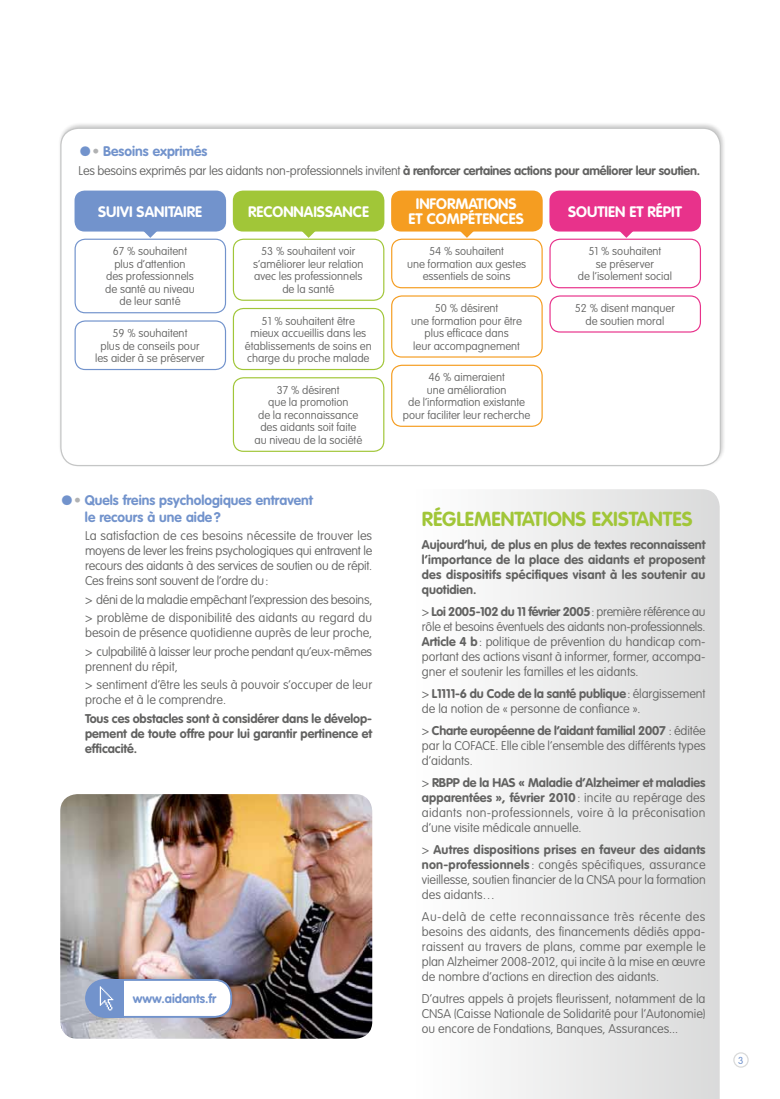
<style>
.page{position:relative;width:780px;height:1099px;background:#fff}
.page>*{position:absolute;margin:0;border:0;box-sizing:border-box;transform-origin:0 0}
.t1{font:700 20px "VAG Rounded";color:#a1c638}
.t2{font:700 15px/15px "VAG Rounded";color:#fff;text-align:center}
.t3{font:700 13.75px/16.2px "VAG Rounded";color:#7293cc}
.t4{font:100 12.5px/15px "VAG Rounded";color:#626261;text-align:justify}
.t5{font:700 12.5px/15px "VAG Rounded";letter-spacing:.015em;color:#626261;text-align:justify}
.t6{font:100 12.5px/18.5px "VAG Rounded";letter-spacing:-.02em;color:#626261}
.t7{font:700 12.5px "VAG Rounded";color:#7293cc}
.t8{font:100 11.25px/12.5px "VAG Rounded";color:#626261;text-align:center}
.t9{font:300 10px "VAG Rounded";color:#7293cc}
.s1{font-size:27.5px}
.s2{color:#b1b2b3}
.s3{font-weight:700}
</style>
<div class="page">
<svg style="left:500px;top:489px;width:219px;height:609px"></svg>
<div style="left:57px;top:121px;width:668px;height:346px;background:#000;opacity:.2"></div>
<div style="left:61px;top:128px;width:659px;height:337px;background:#fff;border-radius:18px"></div>
<div style="left:74px;top:239px;width:152px;height:74px;border:1px solid #7293cc;border-radius:10px"></div>
<div style="left:233px;top:239px;width:151px;height:62px;border:1px solid #a1c638;border-radius:10px"></div>
<div style="left:391px;top:239px;width:151px;height:49px;border:1px solid #f59d21;border-radius:10px"></div>
<div style="left:549px;top:239px;width:152px;height:49px;border:1px solid #e8328b;border-radius:10px"></div>
<div style="left:391px;top:295px;width:151px;height:62px;border:1px solid #f59d21;border-radius:10px"></div>
<div style="left:549px;top:295px;width:152px;height:37px;border:1px solid #e8328b;border-radius:10px"></div>
<div style="left:391px;top:365px;width:151px;height:62px;border:1px solid #f59d21;border-radius:10px"></div>
<div style="left:74px;top:320px;width:152px;height:50px;border:1px solid #7293cc;border-radius:10px"></div>
<div style="left:233px;top:308px;width:151px;height:62px;border:1px solid #a1c638;border-radius:10px"></div>
<div style="left:233px;top:377px;width:151px;height:75px;border:1px solid #a1c638;border-radius:10px"></div>
<svg style="left:139px;top:231px;width:22px;height:7px"></svg>
<svg style="left:297px;top:231px;width:23px;height:7px"></svg>
<svg style="left:456px;top:231px;width:22px;height:7px"></svg>
<svg style="left:615px;top:231px;width:22px;height:7px"></svg>
<div style="left:74px;top:190px;width:152px;height:41px;background:#7293cc;border-radius:10px"></div>
<div style="left:233px;top:190px;width:151px;height:41px;background:#a1c638;border-radius:10px"></div>
<div style="left:391px;top:190px;width:151px;height:41px;background:#f59d21;border-radius:10px"></div>
<div style="left:549px;top:190px;width:152px;height:41px;background:#e8328b;border-radius:10px"></div>
<img style="left:60px;top:794px;width:312px;height:244px">
<div style="left:95px;top:972px;width:142px;height:47px;background:#000;opacity:.2"></div>
<div style="left:99px;top:979px;width:132px;height:37px;background:#fff;border-radius:17px"></div>
<div style="left:98px;top:979px;width:134px;height:38px;border:2px solid #7293cc;border-radius:17px"></div>
<div style="left:104px;top:979px;width:20px;height:38px;background:#7293cc"></div>
<div style="left:85px;top:979px;width:39px;height:38px;background:#7293cc;border-radius:50%"></div>
<svg style="left:100px;top:986px;width:13px;height:24px"></svg>
<div style="left:733px;top:1052px;width:15px;height:15px;border:1px solid #d9dada;border-radius:50%"></div>
<p class="t3" style="left:79px;top:143px;width:130px"><span class="s1">•</span><span class="s2">•</span> Besoins exprimés</p>
<p class="t4" style="left:79px;top:163px;width:623px">Les besoins exprimés par les aidants non-professionnels invitent <span class="s3">à renforcer certaines actions pour améliorer leur soutien.</span></p>
<p class="t2" style="left:98px;top:204px;width:105px">Suivi sanitai re</p>
<p class="t2" style="left:248px;top:204px;width:65px">Reconnaissa</p>
<p class="t2" style="left:342px;top:204px;width:28px">nce</p>
<p class="t2" style="left:408px;top:196px;width:115px">Informations et compétences</p>
<p class="t2" style="left:568px;top:204px;width:115px">Soutien et répit</p>
<p class="t8" style="left:105px;top:245px;width:91px">67 % souhaitent plus d’attention des professionnels de santé au niveau de leur santé</p>
<p class="t8" style="left:253px;top:245px;width:112px">53 % souhaitent voir s’améliorer leur relation avec les professionnels de la santé</p>
<p class="t8" style="left:407px;top:245px;width:121px">54 % souhaitent<br>une formation aux gestes essentiels de soins</p>
<p class="t8" style="left:577px;top:245px;width:96px">51 % souhaitent<br>se préserver<br>de l’isolement social</p>
<p class="t8" style="left:411px;top:302px;width:112px">50 % désirent<br>une formation pour être plus efficace dans<br>leur accompagnement</p>
<p class="t8" style="left:575px;top:302px;width:101px">52 % disent manquer de soutien moral</p>
<p class="t8" style="left:403px;top:371px;width:129px">46 % aimeraient<br>une amélioration<br>de l’information existante pour faciliter leur recherche</p>
<p class="t8" style="left:245px;top:314px;width:128px">51 % souhaitent être<br>mieux accueillis dans les établissements de soins en charge du proche malade</p>
<p class="t8" style="left:254px;top:384px;width:109px">37 % désirent<br>que la promotion<br>de la reconnaissance des aidants soit faite au niveau de la société</p>
<p class="t8" style="left:95px;top:327px;width:111px">59 % souhaitent<br>plus de conseils pour les aider à se préserver</p>
<p class="t3" style="left:85px;top:492px;width:230px;text-indent:-25px"><span class="s1">•</span><span class="s2">•</span> Quels freins psychologiques entravent le recours à une aide?</p>
<p class="t4" style="left:85px;top:528px;width:288px">La satisfaction de ces besoins nécessite de trouver les moyens de lever les freins psychologiques qui entravent le recours des aidants à des services de soutien ou de répit.<br>Ces freins sont souvent de l’ordre du:</p>
<p class="t6" style="left:85px;top:590px;width:289px">&gt; déni de la maladie empêchant l’expression des besoins, &gt; problème de disponibilité des aidants au regard du</p>
<p class="t6" style="left:85px;top:623px;width:288px">besoin de présence quotidienne auprès de leur proche, &gt; culpabilité à laisser leur proche pendant qu’eux-mêmes</p>
<p class="t4" style="left:85px;top:657px;width:288px;line-height:18.5px">prennent du répit,<br>&gt; sentiment d’être les seuls à pouvoir s’occuper de leur</p>
<p class="t4" style="left:85px;top:692px;width:142px">proche et à le comprendre.</p>
<p class="t5" style="left:85px;top:711px;width:289px">Tous ces obstacles sont à considérer dans le dévelop&shy;pement de toute offre pour lui garantir pertinence et efficacité.</p>
<p class="t7" style="left:133px;top:991px;width:85px">www.aidants.fr</p>
<h1 class="t1" style="left:422px;top:507px;width:270px">Réglementations existantes</h1>
<p class="t5" style="left:422px;top:536px;width:286px">Aujourd’hui, de plus en plus de textes reconnaissent l’importance de la place des aidants et proposent des dispositifs spécifiques visant à les soutenir au quotidien.</p>
<p class="t4" style="left:422px;top:603px;width:285px">&gt; <span class="s3">Loi 2005-102 du 11 février 2005</span>: première référence au rôle et besoins éventuels des aidants non-professionnels.<br><span class="s3">Article 4 b</span>: politique de prévention du handicap com&shy;portant des actions visant à informer, former, accompa&shy;gner et soutenir les familles et les aidants.</p>
<p class="t4" style="left:422px;top:686px;width:285px">&gt; <span class="s3">L1111-6 du Code de la santé publique</span> : élargissement de la notion de « personne de confiance ».</p>
<p class="t4" style="left:422px;top:723px;width:285px">&gt; <span class="s3">Charte européenne de l’aidant familial 2007</span> : éditée par la COFACE. Elle cible l’ensemble des différents types d’aidants.</p>
<p class="t4" style="left:422px;top:775px;width:285px">&gt; <span class="s3">RBPP de la HAS « Maladie d’Alzheimer et maladies apparentées », février 2010</span> : incite au repérage des aidants non-professionnels, voire à la préconisation d’une visite médicale annuelle.</p>
<p class="t4" style="left:422px;top:842px;width:285px">&gt; <span class="s3">Autres dispositions prises en faveur des aidants non-professionnels</span> : congés spécifiques, assurance vieillesse, soutien financier de la CNSA pour la formation des aidants…</p>
<p class="t4" style="left:422px;top:909px;width:285px">Au-delà de cette reconnaissance très récente des besoins des aidants, des financements dédiés appa&shy;raissent au travers de plans, comme par exemple le plan Alzheimer 2008-2012, qui incite à la mise en œuvre de nombre d’actions en direction des aidants.</p>
<p class="t4" style="left:422px;top:991px;width:285px">D’autres appels à projets fleurissent, notamment de la CNSA (Caisse Nationale de Solidarité pour l’Autonomie) ou encore de Fondations, Banques, Assurances...</p>
<p class="t9" style="left:738px;top:1054px;width:7px">3</p>
</div>
